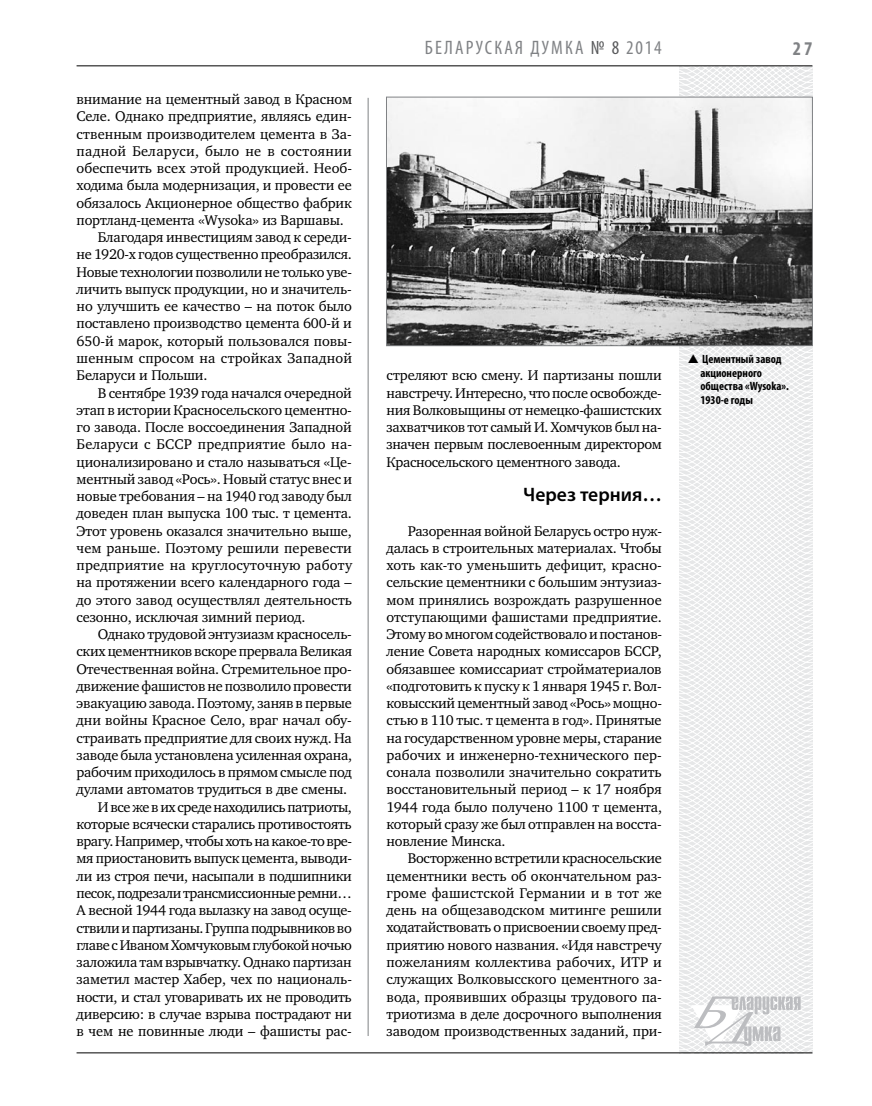
<style>
.page{position:relative;width:872px;height:1106px;background:#fff}
.page>*{position:absolute;margin:0;border:0;box-sizing:border-box;transform-origin:0 0}
.t1{font:condensed 19.5px "Myriad Pro";letter-spacing:.115em;color:#808285}
.t2{font:600 19.5px "Myriad Pro";color:#000}
.t3{font:700 condensed 19.5px "Myriad Pro";color:#808285}
.t4{font:14.4px/17.2px "Charter C";letter-spacing:-.01em;color:#000;text-align:justify}
.t5{font:14.4px "Charter C";letter-spacing:-.035em;color:#000}
.t6{font:14.4px "Charter C";letter-spacing:-.03em;color:#000}
.t7{font:14.4px "Charter C";letter-spacing:.015em;color:#000}
.t8{font:14.4px "Charter C";letter-spacing:.02em;color:#000}
.t9{font:14.4px "Charter C";letter-spacing:.01em;color:#000}
.t10{font:700 condensed 12px/13.5px "Myriad Pro";color:#000}
.s1{color:#58595b}
</style>
<div class="page">
<hr style="left:368px;top:98px;width:1px;height:938px;background:#808285">
<svg style="left:621px;top:65px;width:192px;height:989px"></svg>
<svg style="left:691px;top:996px;width:109px;height:53px"></svg>
<hr style="left:77px;top:65px;width:735px;height:1px;background:#000">
<hr style="left:77px;top:1052px;width:735px;height:1px;background:#000">
<img style="left:388px;top:99px;width:422px;height:245px">
<div style="left:386px;top:97px;width:426px;height:249px;border:1px solid #808285"></div>
<svg style="left:688px;top:355px;width:10px;height:8px"></svg>
<p class="t4" style="left:77px;top:91px;width:277px">внимание на цементный завод в Красном</p>
<p class="t4" style="left:77px;top:108px;width:277px">Селе. Однако предприятие, являясь един-</p>
<p class="t4" style="left:77px;top:125px;width:277px">ственным производителем цемента в За-</p>
<p class="t8" style="left:77px;top:143px;width:277px">падной Беларуси, было не в состоянии</p>
<p class="t4" style="left:77px;top:160px;width:277px">обеспечить всех этой продукцией. Необ-</p>
<p class="t4" style="left:77px;top:177px;width:277px">ходима была модернизация, и провести ее</p>
<p class="t4" style="left:77px;top:194px;width:277px">обязалось Акционерное общество фабрик</p>
<p class="t4" style="left:77px;top:211px;width:269px">портланд-цемента «Wysoka» из Варшавы.</p>
<p class="t4" style="left:98px;top:229px;width:255px">Благодаря инвестициям завод к середи-</p>
<p class="t4" style="left:77px;top:246px;width:277px">не 1920-х годов существенно преобразился.</p>
<p class="t4" style="left:77px;top:263px;width:277px">Новые технологии позволили не только уве-</p>
<p class="t4" style="left:77px;top:280px;width:277px">личить выпуск продукции, но и значитель-</p>
<p class="t4" style="left:77px;top:298px;width:277px">но улучшить ее качество – на поток было</p>
<p class="t4" style="left:77px;top:315px;width:277px">поставлено производство цемента 600-й и</p>
<p class="t4" style="left:77px;top:332px;width:277px">650-й марок, который пользовался повы-</p>
<p class="t9" style="left:77px;top:350px;width:277px">шенным спросом на стройках Западной</p>
<p class="t4" style="left:77px;top:367px;width:132px">Беларуси и Польши.</p>
<p class="t4" style="left:98px;top:384px;width:256px">В сентябре 1939 года начался очередной</p>
<p class="t4" style="left:77px;top:401px;width:277px">этап в истории Красносельского цементно-</p>
<p class="t4" style="left:77px;top:418px;width:277px">го завода. После воссоединения Западной</p>
<p class="t7" style="left:77px;top:436px;width:277px">Беларуси с БССР предприятие было на-</p>
<p class="t4" style="left:77px;top:453px;width:277px">ционализировано и стало называться «Це-</p>
<p class="t4" style="left:77px;top:470px;width:277px">ментный завод «Рось». Новый статус внес и</p>
<p class="t4" style="left:77px;top:487px;width:277px">новые требования – на 1940 год заводу был</p>
<p class="t4" style="left:77px;top:505px;width:277px">доведен план выпуска 100 тыс. т цемента.</p>
<p class="t4" style="left:77px;top:522px;width:277px">Этот уровень оказался значительно выше,</p>
<p class="t4" style="left:77px;top:539px;width:277px">чем раньше. Поэтому решили перевести</p>
<p class="t7" style="left:77px;top:557px;width:277px">предприятие на круглосуточную работу</p>
<p class="t4" style="left:77px;top:574px;width:277px">на протяжении всего календарного года –</p>
<p class="t4" style="left:77px;top:591px;width:277px">до этого завод осуществлял деятельность</p>
<p class="t4" style="left:77px;top:608px;width:230px">сезонно, исключая зимний период.</p>
<p class="t4" style="left:98px;top:625px;width:255px">Однако трудовой энтузиазм красносель-</p>
<p class="t4" style="left:77px;top:643px;width:277px">ских цементников вскоре прервала Великая</p>
<p class="t4" style="left:77px;top:660px;width:277px">Отечественная война. Стремительное про-</p>
<p class="t4" style="left:77px;top:677px;width:277px">движение фашистов не позволило провести</p>
<p class="t4" style="left:77px;top:694px;width:277px">эвакуацию завода. Поэтому, заняв в первые</p>
<p class="t4" style="left:77px;top:712px;width:277px">дни войны Красное Село, враг начал обу-</p>
<p class="t4" style="left:77px;top:729px;width:277px">страивать предприятие для своих нужд. На</p>
<p class="t4" style="left:77px;top:746px;width:277px">заводе была установлена усиленная охрана,</p>
<p class="t4" style="left:77px;top:764px;width:277px">рабочим приходилось в прямом смысле под</p>
<p class="t4" style="left:77px;top:781px;width:272px">дулами автоматов трудиться в две смены.</p>
<p class="t6" style="left:98px;top:799px;width:256px">И все же в их среде находились патриоты,</p>
<p class="t4" style="left:77px;top:815px;width:277px">которые всячески старались противостоять</p>
<p class="t5" style="left:77px;top:833px;width:277px">врагу. Например, чтобы хоть на какое-то вре-</p>
<p class="t4" style="left:77px;top:850px;width:277px">мя приостановить выпуск цемента, выводи-</p>
<p class="t4" style="left:77px;top:867px;width:277px">ли из строя печи, насыпали в подшипники</p>
<p class="t5" style="left:77px;top:885px;width:277px">песок, подрезали трансмиссионные ремни…</p>
<p class="t4" style="left:77px;top:902px;width:277px">А весной 1944 года вылазку на завод осуще-</p>
<p class="t6" style="left:77px;top:919px;width:277px">ствили и партизаны. Группа подрывников во</p>
<p class="t5" style="left:77px;top:937px;width:277px">главе с Иваном Хомчуковым глубокой ночью</p>
<p class="t4" style="left:77px;top:953px;width:277px">заложила там взрывчатку. Однако партизан</p>
<p class="t4" style="left:77px;top:971px;width:277px">заметил мастер Хабер, чех по националь-</p>
<p class="t4" style="left:77px;top:988px;width:277px">ности, и стал уговаривать их не проводить</p>
<p class="t4" style="left:77px;top:1005px;width:277px">диверсию: в случае взрыва пострадают ни</p>
<p class="t4" style="left:77px;top:1022px;width:277px">в чем не повинные люди – фашисты рас-</p>
<h1 class="t1" style="left:425px;top:36px;width:11px">БЕЛАРУС</h1>
<h1 class="t1" style="left:494px;top:36px;width:169px">КАЯ ДУМКА <span class="s1">№ 8</span> 2014</h1>
<h1 class="t3" style="left:793px;top:37px;width:21px">27</h1>
<p class="t4" style="left:386px;top:367px;width:277px">стреляют всю смену. И партизаны пошли навстречу. Интересно, что после освобожде&shy;ния Волковыщины от немецко-фашистских захватчиков тот самый И. Хомчуков был на&shy;значен первым послевоенным директором Красносельского цементного завода.</p>
<h1 class="t2" style="left:523px;top:482px;width:140px">Через терния…</h1>
<p class="t4" style="left:386px;top:522px;width:277px;text-indent:21px">Разоренная войной Беларусь остро нуж&shy;далась в строительных материалах. Чтобы хоть как-то уменьшить дефицит, красно&shy;сельские цементники с большим энтузиаз&shy;мом принялись возрождать разрушенное отступающими фашистами предприятие.<br>Этому во многом содействовало и постанов&shy;ление Совета народных комиссаров БССР, обязавшее комиссариат стройматериалов «подготовить к пуску к 1 января 1945 г. Вол&shy;ковысский цементный завод «Рось» мощно&shy;стью в 110 тыс. т цемента в год». Принятые на государственном уровне меры, старание рабочих и инженерно-технического пер&shy;сонала позволили значительно сократить восстановительный период – к 17 ноября 1944 года было получено 1100 т цемента, который сразу же был отправлен на восста&shy;новление Минска.</p>
<p class="t4" style="left:386px;top:850px;width:277px;text-indent:21px">Восторженно встретили красносельские цементники весть об окончательном раз&shy;громе фашистской Германии и в тот же день на общезаводском митинге решили ходатайствовать о присвоении своему пред&shy;приятию нового названия. «Идя навстречу пожеланиям коллектива рабочих, ИТР и служащих Волковысского цементного за&shy;вода, проявивших образцы трудового па&shy;триотизма в деле досрочного выполнения заводом производственных заданий, при-</p>
<p class="t10" style="left:700px;top:352px;width:90px">Цементный завод акционерного общества «Wysoka».<br>1930-е годы</p>
</div>
